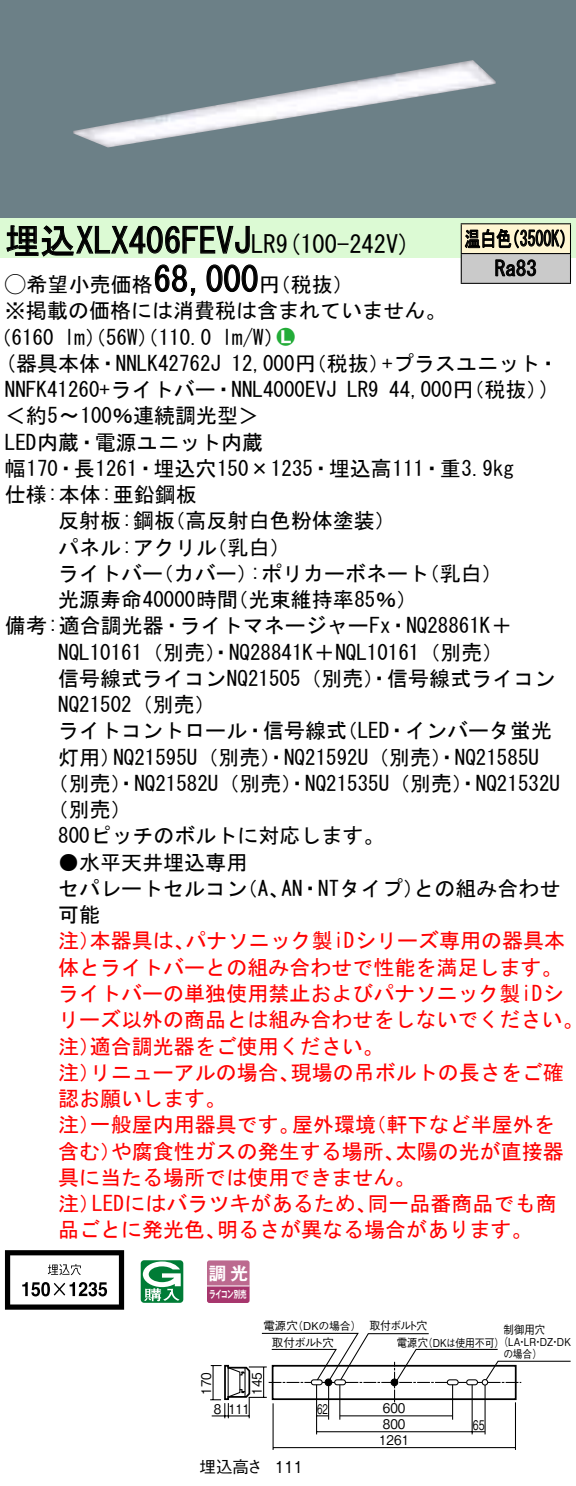
<style>
.page{position:relative;width:576px;height:1486px;background:#fff}
.page>*{position:absolute;margin:0;border:0;box-sizing:border-box;transform-origin:0 0}
.t1{font:35px "MS Gothic";color:#000}
.t2{font:24.5px "MS Gothic";color:#000}
.t3{font:21px/26.2px "MS Gothic";color:#000}
.t4{font:21px/26.2px "MS Gothic";color:#f00}
.t5{font:21px/29.8px "MS Gothic";color:#000;scale:.75 1}
.t6{font:21px "Ford Classification 1";color:#23ac38}
.t7{font:17.5px "Gothic MB101 Pro De Bold 90 pv RKSJ H";color:#fff}
.t8{font:16.45px "Gothic BBB Pro Medium 90 pv RKSJ H";color:#000}
.t9{font:16.45px "Gothic BBB Pro Medium 90 pv RKSJ H";color:#000;scale:.9 1}
.t10{font:13.3px "Gothic BBB Pro Medium 90 pv RKSJ H";color:#000;scale:.9 1}
.t11{font:13.3px "Gothic BBB Pro Medium 90 pv RKSJ H";color:#000;scale:.65 1}
.t12{font:13.3px "Gothic BBB Pro Medium 90 pv RKSJ H";color:#000;scale:.7 1}
.t13{font:11.55px "Gothic BBB Pro Medium 90 pv RKSJ H";letter-spacing:-.02em;color:#000}
.t14{font:11.55px "Gothic BBB Pro Medium 90 pv RKSJ H";letter-spacing:-.02em;color:#000;scale:.9 1}
.t15{font:11.55px "Gothic BBB Pro Medium 90 pv RKSJ H";letter-spacing:-.02em;color:#000;scale:.95 1}
.t16{font:10.85px/12.2px "Gothic BBB Pro Medium 90 pv RKSJ H";color:#000;scale:.9 1}
.t17{font:10.85px "Gothic BBB Pro Medium 90 pv RKSJ H";color:#000}
.t18{font:10.15px "Gothic MB101 Pro De Bold 90 pv RKSJ H";letter-spacing:-.05em;color:#fff;scale:.65 1}
.s1{font-size:24.5px}
.s2{font-family:"Ford Classification 1"}
.s3{color:#fff}
</style>
<div class="page">
<div style="left:0;top:0;width:575px;height:218px;background:#6c8087"></div>
<img style="left:73px;top:60px;width:422px;height:87px">
<div style="left:0;top:218px;width:575px;height:40px;background:#dcfad4"></div>
<svg style="left:6px;top:225px;width:244px;height:32px"></svg>
<svg style="left:154px;top:264px;width:42px;height:32px"></svg>
<svg style="left:206px;top:264px;width:52px;height:29px"></svg>
<svg style="left:5px;top:1250px;width:119px;height:59px"></svg>
<svg style="left:141px;top:1260px;width:42px;height:43px"></svg>
<svg style="left:207px;top:1260px;width:42px;height:43px;background:#b55984"></svg>
<hr style="left:207px;top:1285px;width:42px;height:1px;background:#fff">
<div style="left:461px;top:224px;width:109px;height:30px;background:#fff6d2"></div>
<div style="left:461px;top:254px;width:109px;height:29px;background:#cacaca"></div>
<hr style="left:460px;top:223px;width:110px;height:1px;background:#000">
<hr style="left:569px;top:224px;width:2px;height:29px;background:#000">
<hr style="left:460px;top:253px;width:110px;height:1px;background:#000">
<hr style="left:569px;top:254px;width:2px;height:29px;background:#000">
<hr style="left:460px;top:283px;width:110px;height:1px;background:#000">
<svg style="left:460px;top:224px;width:104px;height:59px"></svg>
<hr style="left:514px;top:1402px;width:2px;height:48px;background:#000">
<hr style="left:272px;top:1403px;width:1px;height:47px;background:#000">
<hr style="left:317px;top:1431px;width:167px;height:1px;background:#000">
<hr style="left:273px;top:1447px;width:242px;height:1px;background:#000">
<hr style="left:471px;top:1385px;width:1px;height:49px;background:#000">
<hr style="left:316px;top:1384px;width:1px;height:50px;background:#000">
<hr style="left:328px;top:1385px;width:1px;height:34px;background:#000">
<hr style="left:339px;top:1384px;width:1px;height:35px;background:#000">
<hr style="left:452px;top:1384px;width:1px;height:35px;background:#000">
<hr style="left:484px;top:1385px;width:1px;height:49px;background:#000">
<svg style="left:210px;top:1332px;width:360px;height:86px"></svg>
<h1 class="t1" style="left:5px;top:223px;width:272px">埋込XLX406FEVJ<span class="s1">LR</span></h1>
<p class="t3" style="left:259px;top:271px;width:96px">（円税抜(</p>
<p class="t2" style="left:276px;top:232px;width:136px">(9 100-242 (V</p>
<h1 class="t1" style="left:153px;top:262px;width:106px">68,000</h1>
<p class="t3" style="left:5px;top:271px;width:442px"><span class="s2">A</span>希望小売価格<br>※掲載の価格には消費税は含まれていません。</p>
<p class="t6" style="left:277px;top:326px;width:19px">2<span class="s3">7</span></p>
<p class="t3" style="left:222px;top:324px;width:64px">l m (W/</p>
<p class="t3" style="left:-9px;top:324px;width:65px">（6160</p>
<p class="t3" style="left:64px;top:324px;width:149px">lm）（56 ）（W 110.0</p>
<p class="t5" style="left:494px;top:224px;width:57px;text-indent:-30px">温白色<br>Ra83</p>
<p class="t5" style="left:504px;top:224px;width:96px">（3500 (K</p>
<p class="t3" style="left:5px;top:350px;width:217px">(器具本体・NNLK42762J</p>
<p class="t3" style="left:382px;top:350px;width:178px">+プラスユニット・</p>
<p class="t3" style="left:231px;top:350px;width:160px">12,000 （円税抜）</p>
<p class="t3" style="left:5px;top:376px;width:333px">NNFK41260+ライトバー・NNL4000EVJ</p>
<p class="t3" style="left:5px;top:403px;width:255px">＜約〜5 100％連続調光型&lt;</p>
<p class="t3" style="left:5px;top:429px;width:259px">LED内蔵・電源ユニット内蔵</p>
<p class="t3" style="left:5px;top:455px;width:510px">幅170・長1261・埋込穴150×1235・埋込高111・重3.9kg</p>
<p class="t3" style="left:5px;top:481px;width:193px">仕様:本体:亜鉛鋼板</p>
<p class="t3" style="left:164px;top:508px;width:232px">（高反射白色粉体塗装(</p>
<p class="t3" style="left:389px;top:376px;width:160px">44,000 （円税抜(</p>
<p class="t3" style="left:539px;top:376px;width:12px">(</p>
<p class="t3" style="left:347px;top:376px;width:33px">LR9</p>
<p class="t3" style="left:58px;top:508px;width:118px">反射板:鋼板</p>
<p class="t3" style="left:58px;top:534px;width:160px">パネル:アクリル</p>
<p class="t3" style="left:206px;top:534px;width:86px">（乳白(</p>
<p class="t3" style="left:58px;top:560px;width:107px">ライトバー</p>
<p class="t3" style="left:153px;top:560px;width:106px">（カバー）</p>
<p class="t3" style="left:250px;top:560px;width:181px">:ポリカーボネート</p>
<p class="t3" style="left:418px;top:560px;width:85px">（乳白(</p>
<p class="t3" style="left:58px;top:586px;width:181px">光源寿命40000時間</p>
<p class="t3" style="left:5px;top:613px;width:508px">備考:適合調光器・ライトマネージャーFx・NQ28861 ＋K</p>
<p class="t3" style="left:58px;top:639px;width:446px">NQL10161（別売）・NQ28841 ＋K NQL10161（別売(</p>
<p class="t3" style="left:58px;top:665px;width:498px">信号線式ライコンNQ21505（別売）・信号線式ライコン</p>
<p class="t3" style="left:58px;top:691px;width:159px">NQ21502（別売(</p>
<p class="t3" style="left:336px;top:718px;width:217px">（LED・インバータ蛍光</p>
<p class="t3" style="left:227px;top:586px;width:191px">（光束維持率85％(</p>
<p class="t3" style="left:113px;top:718px;width:427px;text-indent:-55px">ライトコントロール・信号線式<br>NQ21595 （U 別売）・NQ21592 （U 別売）・NQ21585U</p>
<p class="t3" style="left:58px;top:744px;width:64px">灯用）</p>
<p class="t3" style="left:48px;top:770px;width:513px">（別売）・NQ21582 （U 別売）・NQ21535 （U 別売）・NQ21532U</p>
<p class="t3" style="left:48px;top:796px;width:86px">（別売(</p>
<p class="t3" style="left:58px;top:823px;width:328px">800ピッチのボルトに対応します。</p>
<p class="t3" style="left:58px;top:849px;width:190px">●水平天井埋込専用</p>
<p class="t3" style="left:413px;top:875px;width:148px">との組み合わせ</p>
<p class="t3" style="left:281px;top:875px;width:144px">AN・NTタイプ）</p>
<p class="t3" style="left:58px;top:875px;width:190px">セパレートセルコン可能</p>
<p class="t4" style="left:185px;top:928px;width:381px">パナソニック製iDシリーズ専用の器具本</p>
<p class="t3" style="left:237px;top:875px;width:54px">（、A</p>
<p class="t4" style="left:58px;top:928px;width:43px">注）</p>
<p class="t4" style="left:58px;top:954px;width:505px">体とライトバーとの組み合わせで性能を満足します。</p>
<p class="t4" style="left:58px;top:980px;width:507px">ライトバーの単独使用禁止およびパナソニック製iDシ</p>
<p class="t4" style="left:58px;top:1006px;width:526px">リーズ以外の商品とは組み合わせをしないでください。</p>
<p class="t4" style="left:90px;top:1033px;width:295px">適合調光器をご使用ください。</p>
<p class="t4" style="left:90px;top:928px;width:106px">本器具は、</p>
<p class="t4" style="left:58px;top:1033px;width:43px">注）</p>
<p class="t4" style="left:290px;top:1059px;width:275px">現場の吊ボルトの長さをご確</p>
<p class="t4" style="left:58px;top:1059px;width:169px">注）<br>認お願いします。</p>
<p class="t4" style="left:90px;top:1059px;width:211px">リニューアルの場合、</p>
<p class="t4" style="left:90px;top:1111px;width:211px">一般屋内用器具です。</p>
<p class="t4" style="left:292px;top:1111px;width:85px">屋外環境</p>
<p class="t4" style="left:365px;top:1111px;width:190px">（軒下など半屋外を</p>
<p class="t4" style="left:58px;top:1111px;width:43px">注）</p>
<p class="t4" style="left:111px;top:1138px;width:295px">や腐食性ガスの発生する場所、</p>
<p class="t4" style="left:395px;top:1138px;width:170px">太陽の光が直接器</p>
<p class="t4" style="left:58px;top:1138px;width:64px">含む）</p>
<p class="t4" style="left:58px;top:1164px;width:358px">具に当たる場所では使用できません。</p>
<p class="t4" style="left:367px;top:1190px;width:190px">同一品番商品でも商</p>
<p class="t4" style="left:92px;top:1190px;width:286px">LEDにはバラツキがあるため、</p>
<p class="t4" style="left:58px;top:1190px;width:43px">注）</p>
<p class="t4" style="left:58px;top:1216px;width:169px">品ごとに発光色、</p>
<p class="t4" style="left:217px;top:1216px;width:317px">明るさが異なる場合があります。</p>
<p class="t7" style="left:209px;top:1258px;width:41px">調光</p>
<p class="t18" style="left:209px;top:1286px;width:59px">ライコン別売</p>
<p class="t13" style="left:263px;top:1316px;width:36px">電源穴</p>
<p class="t17" style="left:292px;top:1317px;width:71px">（DKの場合）</p>
<p class="t13" style="left:272px;top:1333px;width:64px">取付ボルト穴</p>
<p class="t10" style="left:195px;top:1394px;width:27px;rotate:-90deg">170</p>
<p class="t10" style="left:214px;top:1398px;width:10px">8</p>
<p class="t10" style="left:246px;top:1394px;width:27px;rotate:-90deg">145</p>
<p class="t10" style="left:228px;top:1398px;width:25px">111</p>
<p class="t8" style="left:199px;top:1453px;width:65px">埋込高さ</p>
<p class="t9" style="left:275px;top:1453px;width:33px">111</p>
<p class="t11" style="left:317px;top:1398px;width:18px">62</p>
<p class="t15" style="left:369px;top:1316px;width:63px">取付ボルト穴</p>
<p class="t14" style="left:503px;top:1320px;width:48px">制御用穴</p>
<p class="t16" style="left:503px;top:1334px;width:45px;text-indent:-5px">（<br>の場合(</p>
<p class="t14" style="left:397px;top:1333px;width:36px">電源穴</p>
<p class="t16" style="left:423px;top:1335px;width:166px">（DKは使用不可( LA LR DZ DK</p>
<p class="t16" style="left:517px;top:1334px;width:12px">・</p>
<p class="t16" style="left:533px;top:1334px;width:12px">・</p>
<p class="t16" style="left:550px;top:1334px;width:12px">・</p>
<p class="t10" style="left:382px;top:1397px;width:27px">600</p>
<p class="t10" style="left:382px;top:1413px;width:27px">800</p>
<p class="t10" style="left:379px;top:1429px;width:35px">1261</p>
<p class="t12" style="left:472px;top:1414px;width:18px">65</p>
</div>
